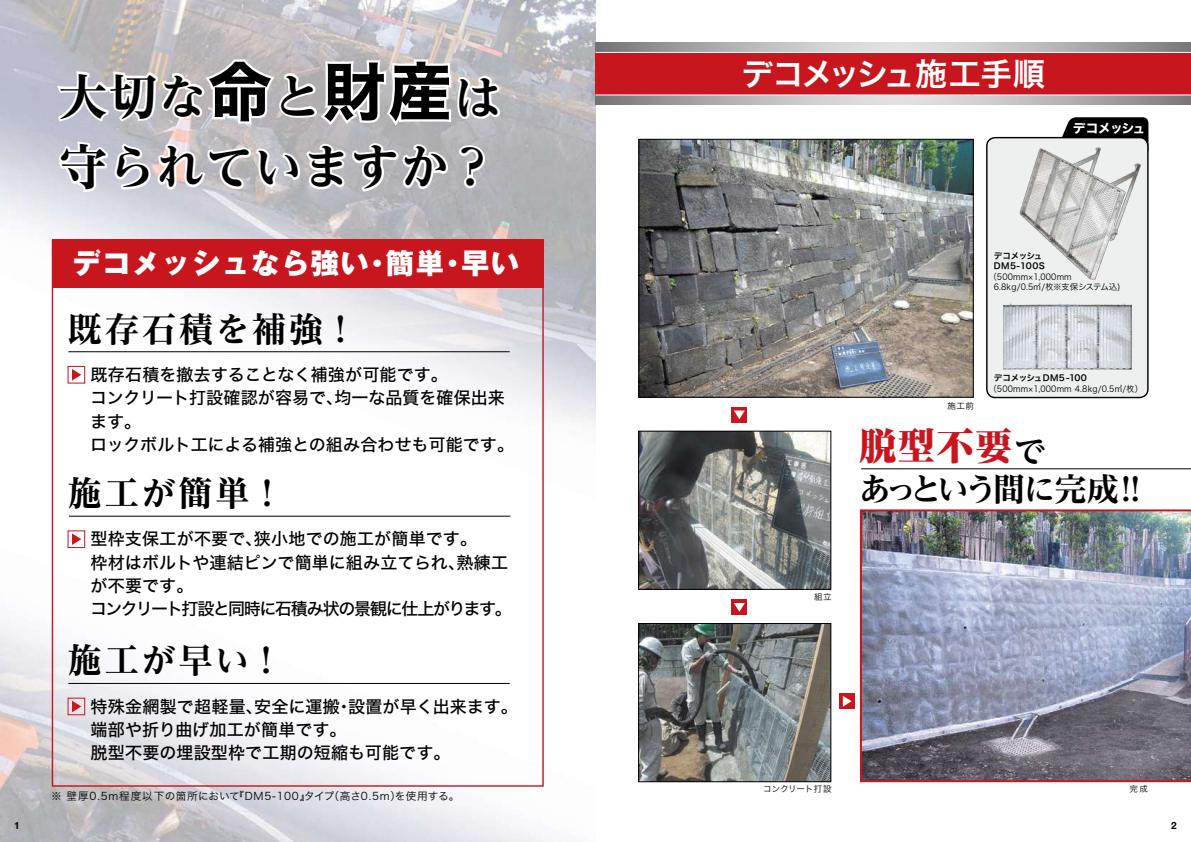
<style>
.page{position:relative;width:1191px;height:842px;background:#fff}
.page>*{position:absolute;margin:0;border:0;box-sizing:border-box;transform-origin:0 0}
.t1{font:700 expanded 48.2px/70.8px "Reim Pro";letter-spacing:.01em;color:#000}
.t2{font:800 expanded 37.2px "Reim Pro";color:#c8161e}
.t3{font:700 expanded 34px "Reim Pro";letter-spacing:.085em;color:#000}
.t4{font:31.9px "Hira Kaku Std W6";letter-spacing:-.04em;color:#fff}
.t5{font:700 expanded 31.8px "Reim Pro";letter-spacing:-.12em;color:#000}
.t6{font:800 28.3px "Gothic MB101 Pro";letter-spacing:.05em;color:#fff}
.t7{font:17px/23.4px "Hira Kaku Std W5";letter-spacing:.005em;color:#000}
.t8{font:17px/23.4px "Hira Kaku Std W5";letter-spacing:-.06em;color:#000}
.t9{font:12.8px "Hira Kaku Std W7";letter-spacing:-.07em;color:#fff}
.t10{font:10.6px "Hira Kaku Std W3";letter-spacing:.04em;color:#000}
.t11{font:10.6px "Hira Kaku Std W3";letter-spacing:.075em;color:#000}
.t12{font:700 10px "Helvetica Neue";color:#000}
.t13{font:8.5px/10.6px "Hira Kaku Std W3";letter-spacing:.015em;color:#000;scale:.94 1}
.t14{font:8.5px/10.6px "Hira Kaku Std W6";letter-spacing:-.01em;color:#000}
.t15{font:8.5px "Hira Kaku Std W3";letter-spacing:.015em;color:#000}
.s1{font-family:"Hira Kaku Std W7";font-weight:400;font-stretch:normal;font-size:63.8px}
.s2{font-weight:700;font-size:31.8px;color:#000}
</style>
<div class="page">
<svg style="left:1054px;top:117px;width:94px;height:26px;background:#252525"></svg>
<img style="left:0;top:0;width:595px;height:842px">
<svg style="left:595px;top:43px;width:596px;height:62px;background:#b4b4b5"></svg>
<div style="left:595px;top:52px;width:596px;height:43px;background:#c8161e"></div>
<svg style="left:986px;top:138px;width:161px;height:259px;background:#e6e8e9"></svg>
<div style="left:986px;top:137px;width:162px;height:261px;border:1px solid #000;border-radius:9px"></div>
<hr style="left:861px;top:468px;width:330px;height:1px;background:#000">
<svg style="left:54px;top:288px;width:488px;height:497px"></svg>
<hr style="left:68px;top:351px;width:442px;height:1px;background:#000">
<img style="left:640px;top:433px;width:189px;height:154px">
<div style="left:638px;top:431px;width:193px;height:158px;border:1px solid #000"></div>
<img style="left:640px;top:625px;width:189px;height:155px">
<div style="left:638px;top:623px;width:193px;height:159px;border:1px solid #000"></div>
<img style="left:1004px;top:144px;width:139px;height:135px">
<img style="left:1003px;top:302px;width:85px;height:68px">
<div style="left:731px;top:599px;width:16px;height:16px;background:#c8161e"></div>
<svg style="left:734px;top:603px;width:11px;height:9px"></svg>
<div style="left:731px;top:407px;width:16px;height:15px;background:#c8161e"></div>
<svg style="left:734px;top:410px;width:11px;height:9px"></svg>
<div style="left:839px;top:693px;width:15px;height:16px;background:#c8161e"></div>
<svg style="left:843px;top:696px;width:8px;height:11px"></svg>
<img style="left:860px;top:509px;width:331px;height:273px">
<img style="left:640px;top:141px;width:331px;height:254px">
<div style="left:638px;top:139px;width:335px;height:258px;border:1px solid #000"></div>
<div style="left:52px;top:240px;width:492px;height:48px;background:#c8161e"></div>
<hr style="left:69px;top:516px;width:441px;height:1px;background:#000">
<svg style="left:54px;top:57px;width:448px;height:520px"></svg>
<hr style="left:68px;top:683px;width:442px;height:1px;background:#000">
<div style="left:68px;top:698px;width:17px;height:17px;border:1px solid #c8161e"></div>
<svg style="left:72px;top:701px;width:9px;height:11px"></svg>
<hr style="left:595px;top:52px;width:596px;height:1px;background:#fff">
<hr style="left:595px;top:95px;width:596px;height:1px;background:#fff">
<p class="t12" style="left:14px;top:819px;width:7px">1</p>
<h1 class="t1" style="left:59px;top:61px;width:444px">大切な<span class="s1">命</span>と<span class="s1">財産</span>は守られていますか?</h1>
<h3 class="t6" style="left:73px;top:240px;width:298px">デコメッシュなら強い</h3>
<h3 class="t6" style="left:386px;top:240px;width:60px">簡単</h3>
<h3 class="t6" style="left:461px;top:240px;width:60px">早い</h3>
<h3 class="t6" style="left:363px;top:240px;width:30px">・</h3>
<h3 class="t6" style="left:438px;top:240px;width:30px">・</h3>
<h3 class="t3" style="left:68px;top:301px;width:291px">既存石積を補強!</h3>
<p class="t7" style="left:334px;top:363px;width:172px;text-indent:-244px">既存石積を撤去することなく補強が可能です。<br>均一な品質を確保出来</p>
<p class="t7" style="left:90px;top:386px;width:425px">コンクリート打設確認が容易で、<br>ます。<br>ロックボルト工による補強との組み合わせも可能です。</p>
<h3 class="t3" style="left:68px;top:465px;width:218px">施工が簡単!</h3>
<p class="t7" style="left:254px;top:527px;width:225px">狭小地での施工が簡単です。</p>
<p class="t7" style="left:91px;top:527px;width:173px">型枠支保工が不要で、</p>
<p class="t8" style="left:90px;top:551px;width:423px">枠材はボルトや連結ピンで簡単に組み立てられ、<br>が不要です。<br>コンクリート打設と同時に石積み状の景観に仕上がります。</p>
<h3 class="t3" style="left:68px;top:633px;width:217px">施工が早い!</h3>
<p class="t7" style="left:348px;top:695px;width:171px">設置が早く出来ます。</p>
<p class="t7" style="left:456px;top:551px;width:53px">熟練工</p>
<p class="t7" style="left:91px;top:695px;width:361px">特殊金網製で超軽量、<br>端部や折り曲げ加工が簡単です。<br>脱型不要の埋設型枠で工期の短縮も可能です。</p>
<p class="t10" style="left:395px;top:788px;width:66px">を使用する。</p>
<p class="t7" style="left:254px;top:695px;width:87px">安全に運搬</p>
<p class="t7" style="left:335px;top:695px;width:19px">・</p>
<p class="t10" style="left:233px;top:788px;width:79px">『DM5-100』</p>
<p class="t11" style="left:67px;top:788px;width:175px">壁厚0.5m程度以下の箇所において</p>
<p class="t10" style="left:328px;top:788px;width:74px">（高さ0.5m）</p>
<p class="t10" style="left:304px;top:788px;width:32px">タイプ</p>
<p class="t10" style="left:51px;top:788px;width:12px">※</p>
<h3 class="t4" style="left:741px;top:49px;width:305px">デコメッシュ施工手順</h3>
<p class="t9" style="left:1073px;top:118px;width:74px">デコメッシュ</p>
<p class="t14" style="left:994px;top:250px;width:53px">デコメッシュ<br>DM5-100S</p>
<p class="t13" style="left:993px;top:271px;width:136px;text-indent:-5px">（500mm×1,000mm<br>6.8kg/0.5㎡枚/ ※支保システム込(</p>
<p class="t15" style="left:947px;top:399px;width:28px">施工前</p>
<p class="t14" style="left:994px;top:373px;width:94px">デコメッシュDM5-100</p>
<p class="t13" style="left:988px;top:383px;width:165px">（500mm×1,000mm 4.8kg/0.5㎡枚/ (</p>
<h2 class="t2" style="left:859px;top:416px;width:188px">脱型不要<span class="s2">で</span></h2>
<h3 class="t5" style="left:859px;top:462px;width:261px">あっという間に完成</h3>
<h3 class="t5" style="left:1110px;top:462px;width:43px">!!</h3>
<p class="t15" style="left:814px;top:590px;width:19px">組立</p>
<p class="t15" style="left:763px;top:783px;width:70px">コンクリート打設</p>
<p class="t15" style="left:1129px;top:783px;width:20px">完成</p>
<p class="t12" style="left:1171px;top:819px;width:7px">2</p>
</div>
